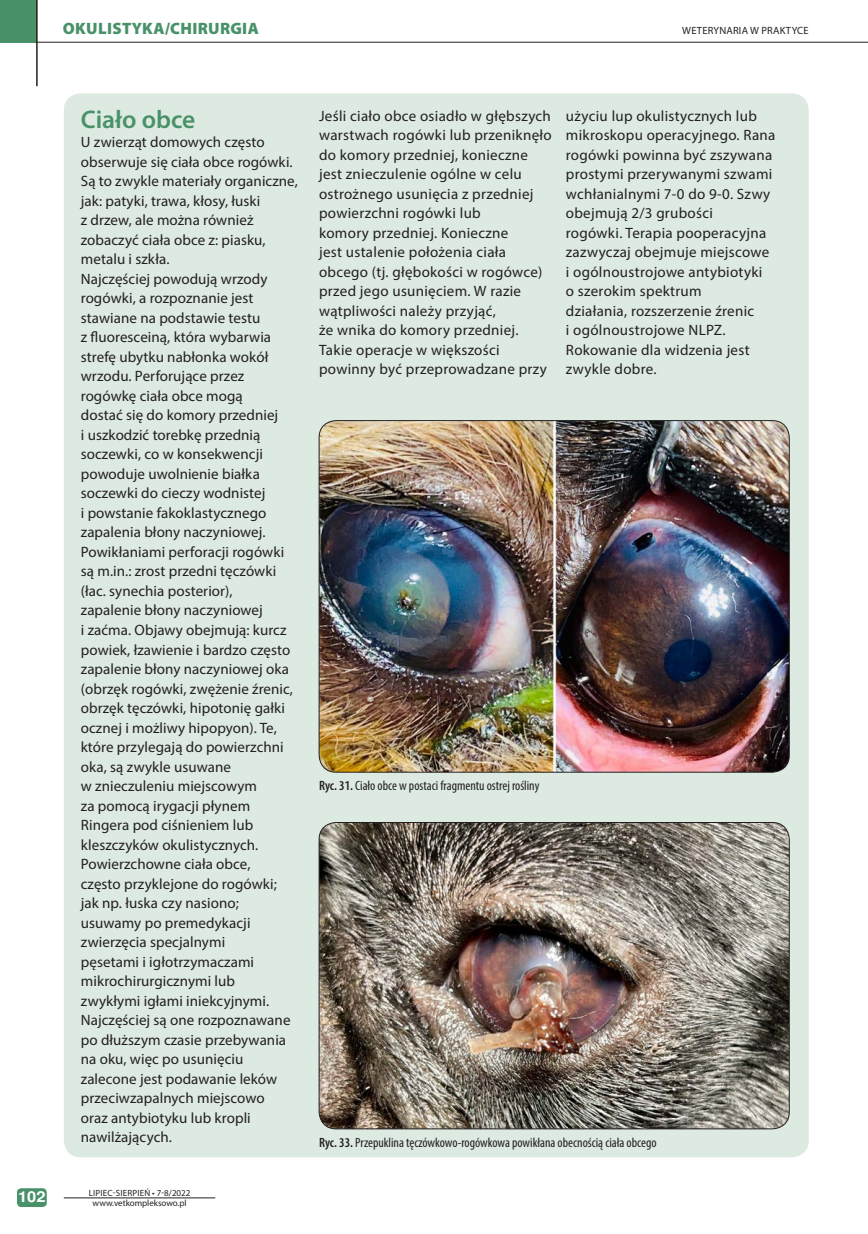
<style>
.page{position:relative;width:868px;height:1234px;background:#fff}
.page>*{position:absolute;margin:0;border:0;box-sizing:border-box;transform-origin:0 0}
.t1{font:600 25.5px "Myriad Pro";color:#499269}
.t2{font:900 16.5px "Myriad Pro";letter-spacing:.02em;color:#499269}
.t3{font:15px/19.5px "Myriad Pro";letter-spacing:.005em;color:#231f20}
.t4{font:700 15px "Nimbus San LCE";color:#fff;scale:1.1 1}
.t5{font:condensed 13.5px "Myriad Pro";color:#231f20}
.t6{font:10.5px "Myriad Pro";letter-spacing:.02em;color:#231f20}
.t7{font:9px "Myriad Pro";letter-spacing:.02em;color:#231f20}
.t8{font:9px "Myriad Pro";color:#231f20}
.s1{font-weight:600}
</style>
<div class="page">
<div style="left:0;top:0;width:37px;height:42px;background:#499269"></div>
<hr style="left:36px;top:0;width:2px;height:86px;background:#231f20">
<hr style="left:36px;top:42px;width:831px;height:1px;background:#231f20">
<div style="left:17px;top:1187px;width:30px;height:19px;background:#499269;border-radius:4px"></div>
<hr style="left:64px;top:1197px;width:151px;height:1px;background:#231f20">
<div style="left:64px;top:93px;width:744px;height:1064px;background:#ddeae1;border-radius:17px"></div>
<img style="left:319px;top:420px;width:470px;height:352px">
<img style="left:319px;top:822px;width:470px;height:306px">
<div style="left:319px;top:822px;width:470px;height:306px;border:1px solid #231f20;border-radius:17px"></div>
<p class="t2" style="left:63px;top:17px;width:197px">OKULISTYKA/CHIRURGIA</p>
<p class="t6" style="left:682px;top:24px;width:128px">WETERYNARIA W PRAKTYCE</p>
<p class="t4" style="left:18px;top:1187px;width:27px">102</p>
<h1 class="t1" style="left:81px;top:103px;width:116px">Ciało obce</h1>
<p class="t3" style="left:81px;top:132px;width:218px">U zwierząt domowych często obserwuje się ciała obce rogówki.<br>Są to zwykle materiały organiczne, jak: patyki, trawa, kłosy, łuski<br>z drzew, ale można również zobaczyć ciała obce z: piasku, metalu i szkła.<br>Najczęściej powodują wrzody rogówki, a rozpoznanie jest stawiane na podstawie testu<br>z fluoresceiną, która wybarwia strefę ubytku nabłonka wokół wrzodu. Perforujące przez rogówkę ciała obce mogą<br>dostać się do komory przedniej<br>i uszkodzić torebkę przednią soczewki, co w konsekwencji powoduje uwolnienie białka soczewki do cieczy wodnistej<br>i powstanie fakoklastycznego zapalenia błony naczyniowej.<br>Powikłaniami perforacji rogówki są m.in.: zrost przedni tęczówki (łac. synechia posterior),<br>zapalenie błony naczyniowej<br>i zaćma. Objawy obejmują: kurcz powiek, łzawienie i bardzo często zapalenie błony naczyniowej oka (obrzęk rogówki, zwężenie źrenic, obrzęk tęczówki, hipotonię gałki ocznej i możliwy hipopyon). Te, które przylegają do powierzchni oka, są zwykle usuwane<br>w znieczuleniu miejscowym<br>za pomocą irygacji płynem<br>Ringera pod ciśnieniem lub kleszczyków okulistycznych.<br>Powierzchowne ciała obce,<br>często przyklejone do rogówki; jak np. łuska czy nasiono; usuwamy po premedykacji zwierzęcia specjalnymi<br>pęsetami i igłotrzymaczami mikrochirurgicznymi lub zwykłymi igłami iniekcyjnymi.<br>Najczęściej są one rozpoznawane po dłuższym czasie przebywania na oku, więc po usunięciu zalecone jest podawanie leków przeciwzapalnych miejscowo<br>oraz antybiotyku lub kropli nawilżających.</p>
<p class="t7" style="left:89px;top:1186px;width:103px">LIPIEC-SIERPIEŃ • 7-8/2022</p>
<p class="t8" style="left:93px;top:1197px;width:95px">www.vetkompleksowo.pl</p>
<p class="t3" style="left:319px;top:105px;width:234px">Jeśli ciało obce osiadło w głębszych warstwach rogówki lub przeniknęło do komory przedniej, konieczne jest znieczulenie ogólne w celu ostrożnego usunięcia z przedniej powierzchni rogówki lub<br>komory przedniej. Konieczne<br>jest ustalenie położenia ciała obcego (tj. głębokości w rogówce) przed jego usunięciem. W razie wątpliwości należy przyjąć,<br>że wnika do komory przedniej.<br>Takie operacje w większości powinny być przeprowadzane przy</p>
<p class="t3" style="left:566px;top:106px;width:211px">użyciu lup okulistycznych lub mikroskopu operacyjnego. Rana rogówki powinna być zszywana prostymi przerywanymi szwami wchłanialnymi 7-0 do 9-0. Szwy obejmują 2/3 grubości<br>rogówki. Terapia pooperacyjna zazwyczaj obejmuje miejscowe i ogólnoustrojowe antybiotyki<br>o szerokim spektrum<br>działania, rozszerzenie źrenic<br>i ogólnoustrojowe NLPZ.<br>Rokowanie dla widzenia jest zwykle dobre.</p>
<p class="t5" style="left:319px;top:777px;width:222px"><span class="s1">Ryc. 31.</span> Ciało obce w postaci fragmentu ostrej rośliny</p>
<p class="t5" style="left:319px;top:1133px;width:339px"><span class="s1">Ryc. 33.</span> Przepuklina tęczówkowo-rogówkowa powikłana obecnością ciała obcego</p>
</div>
